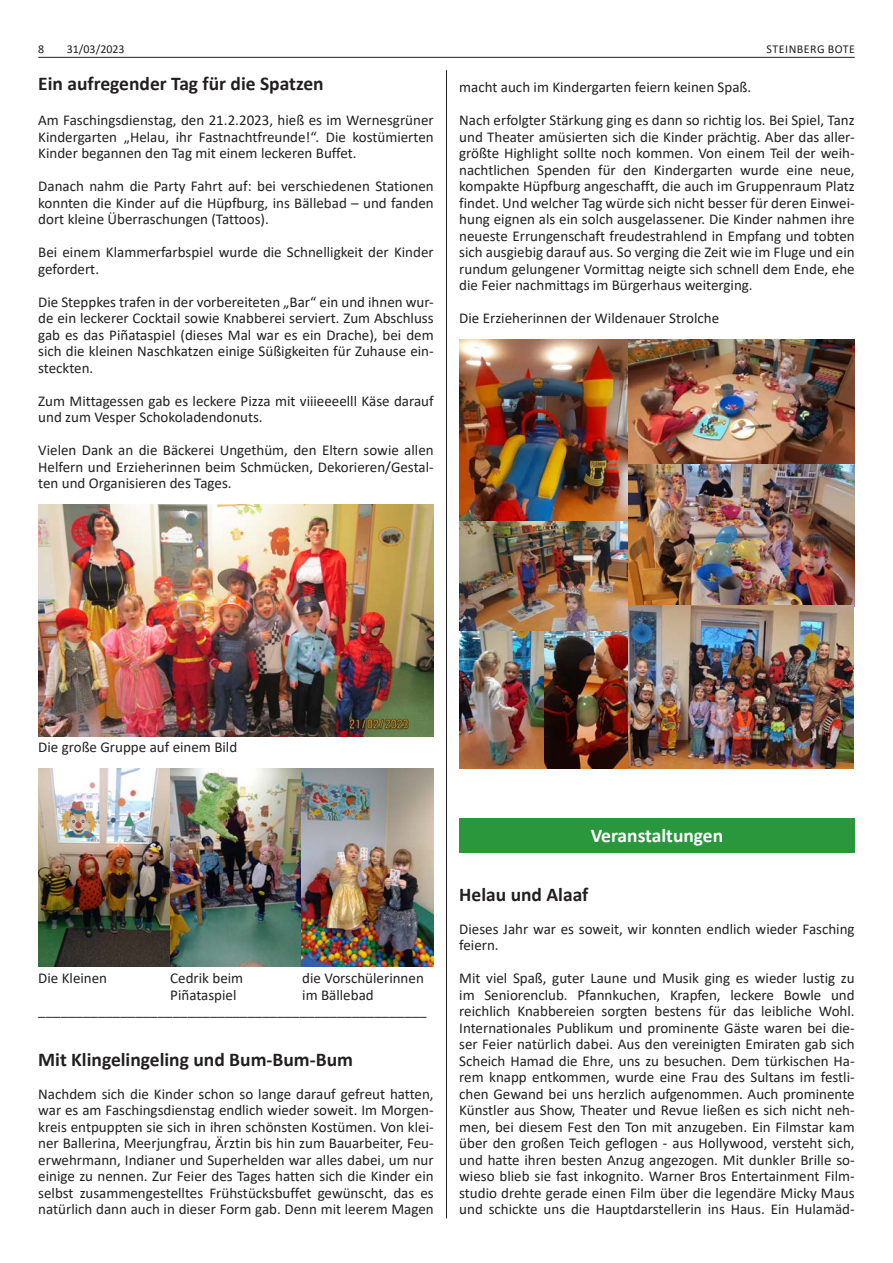
<style>
.page{position:relative;width:893px;height:1263px;background:#fff}
.page>*{position:absolute;margin:0;border:0;box-sizing:border-box;transform-origin:0 0}
.t1{font:700 19.5px "Calibri";color:#231f20}
.t2{font:700 19.5px "Calibri";color:#fff}
.t3{font:15px/16.5px "Calibri";color:#231f20;text-align:justify}
.t4{font:12px "Calibri";letter-spacing:.035em;color:#231f20}
</style>
<div class="page">
<hr style="left:38px;top:57px;width:817px;height:1px;background:#231f20">
<hr style="left:446px;top:70px;width:1px;height:1148px;background:#231f20">
<div style="left:459px;top:818px;width:396px;height:34px;background:#2a973d"></div>
<img style="left:38px;top:505px;width:396px;height:231px">
<img style="left:38px;top:769px;width:396px;height:198px">
<img style="left:459px;top:340px;width:396px;height:429px">
<p class="t4" style="left:38px;top:41px;width:8px">8</p>
<p class="t4" style="left:67px;top:41px;width:59px">31/03/2023</p>
<p class="t4" style="left:767px;top:41px;width:90px">STEINBERG BOTE</p>
<h1 class="t1" style="left:38px;top:70px;width:287px">Ein aufregender Tag für die Spatzen</h1>
<p class="t3" style="left:38px;top:111px;width:397px">Am Faschingsdienstag, den 21.2.2023, hieß es im Wernesgrüner Kindergarten „Helau, ihr Fastnachtfreunde!“. Die kostümierten Kinder begannen den Tag mit einem leckeren Buffet.</p>
<p class="t3" style="left:38px;top:177px;width:397px">Danach nahm die Party Fahrt auf: bei verschiedenen Stationen konnten die Kinder auf die Hüpfburg, ins Bällebad – und fanden dort kleine Überraschungen (Tattoos).</p>
<p class="t3" style="left:38px;top:243px;width:397px">Bei einem Klammerfarbspiel wurde die Schnelligkeit der Kinder gefordert.</p>
<p class="t3" style="left:38px;top:293px;width:397px">Die Steppkes trafen in der vorbereiteten „Bar“ ein und ihnen wur&shy;de ein leckerer Cocktail sowie Knabberei serviert. Zum Abschluss gab es das Piñataspiel (dieses Mal war es ein Drache), bei dem sich die kleinen Naschkatzen einige Süßigkeiten für Zuhause ein&shy;steckten.</p>
<p class="t3" style="left:38px;top:392px;width:397px">Zum Mittagessen gab es leckere Pizza mit viiieeeelll Käse darauf und zum Vesper Schokoladendonuts.</p>
<p class="t3" style="left:38px;top:441px;width:397px">Vielen Dank an die Bäckerei Ungethüm, den Eltern sowie allen Helfern und Erzieherinnen beim Schmücken, Dekorieren/Gestal&shy;ten und Organisieren des Tages.</p>
<p class="t3" style="left:459px;top:70px;width:397px;line-height:33px">macht auch im Kindergarten feiern keinen Spaß.<br>Nach erfolgter Stärkung ging es dann so richtig los. Bei Spiel, Tanz</p>
<p class="t3" style="left:459px;top:128px;width:397px">und Theater amüsierten sich die Kinder prächtig. Aber das aller&shy;größte Highlight sollte noch kommen. Von einem Teil der weih&shy;nachtlichen Spenden für den Kindergarten wurde eine neue, kompakte Hüpfburg angeschafft, die auch im Gruppenraum Platz findet. Und welcher Tag würde sich nicht besser für deren Einwei&shy;hung eignen als ein solch ausgelassener. Die Kinder nahmen ihre neueste Errungenschaft freudestrahlend in Empfang und tobten sich ausgiebig darauf aus. So verging die Zeit wie im Fluge und ein rundum gelungener Vormittag neigte sich schnell dem Ende, ehe die Feier nachmittags im Bürgerhaus weiterging.</p>
<p class="t3" style="left:459px;top:309px;width:261px">Die Erzieherinnen der Wildenauer Strolche</p>
<p class="t3" style="left:38px;top:738px;width:200px">Die große Gruppe auf einem Bild</p>
<p class="t3" style="left:38px;top:969px;width:70px">Die Kleinen</p>
<p class="t3" style="left:170px;top:969px;width:74px">Cedrik beim</p>
<p class="t3" style="left:302px;top:969px;width:123px">die Vorschülerinnen</p>
<p class="t3" style="left:170px;top:986px;width:68px">Piñataspiel</p>
<p class="t3" style="left:38px;top:987px;width:390px;line-height:15px;text-indent:264px">im Bällebad ____________________________________________________</p>
<h1 class="t1" style="left:38px;top:1046px;width:316px">Mit Klingelingeling und Bum-Bum-Bum</h1>
<p class="t3" style="left:38px;top:1085px;width:397px">Nachdem sich die Kinder schon so lange darauf gefreut hatten, war es am Faschingsdienstag endlich wieder soweit. Im Morgen&shy;kreis entpuppten sie sich in ihren schönsten Kostümen. Von klei&shy;ner Ballerina, Meerjungfrau, Ärztin bis hin zum Bauarbeiter, Feu&shy;erwehrmann, Indianer und Superhelden war alles dabei, um nur einige zu nennen. Zur Feier des Tages hatten sich die Kinder ein selbst zusammengestelltes Frühstücksbuffet gewünscht, das es natürlich dann auch in dieser Form gab. Denn mit leerem Magen</p>
<h1 class="t2" style="left:591px;top:822px;width:134px">Veranstaltungen</h1>
<h1 class="t1" style="left:459px;top:881px;width:131px">Helau und Alaaf</h1>
<p class="t3" style="left:459px;top:920px;width:397px">Dieses Jahr war es soweit, wir konnten endlich wieder Fasching feiern.</p>
<p class="t3" style="left:459px;top:969px;width:397px">Mit viel Spaß, guter Laune und Musik ging es wieder lustig zu im Seniorenclub. Pfannkuchen, Krapfen, leckere Bowle und reichlich Knabbereien sorgten bestens für das leibliche Wohl.<br>Internationales Publikum und prominente Gäste waren bei die&shy;ser Feier natürlich dabei. Aus den vereinigten Emiraten gab sich Scheich Hamad die Ehre, uns zu besuchen. Dem türkischen Ha&shy;rem knapp entkommen, wurde eine Frau des Sultans im festli&shy;chen Gewand bei uns herzlich aufgenommen. Auch prominente Künstler aus Show, Theater und Revue ließen es sich nicht neh&shy;men, bei diesem Fest den Ton mit anzugeben. Ein Filmstar kam über den großen Teich geflogen - aus Hollywood, versteht sich, und hatte ihren besten Anzug angezogen. Mit dunkler Brille so&shy;wieso blieb sie fast inkognito. Warner Bros Entertainment Film&shy;studio drehte gerade einen Film über die legendäre Micky Maus und schickte uns die Hauptdarstellerin ins Haus. Ein Hulamäd-</p>
</div>
